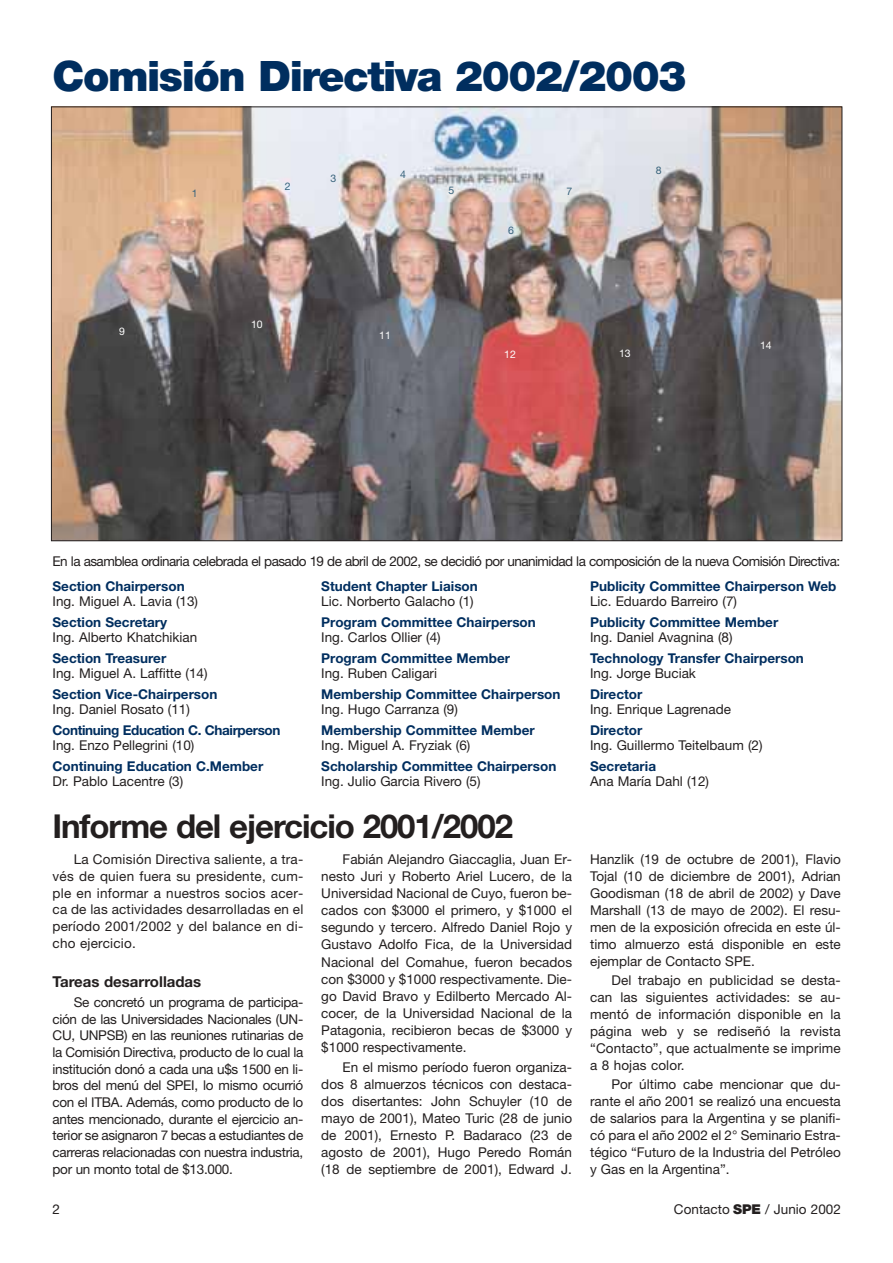
<style>
.page{position:relative;width:893px;height:1263px;background:#fff}
.page>*{position:absolute;margin:0;border:0;box-sizing:border-box;transform-origin:0 0}
.t1{font:900 42px "Helvetica Neue";letter-spacing:-.035em;color:#002e5f}
.t2{font:700 33px "Helvetica Neue";letter-spacing:-.035em;color:#231f1f}
.t3{font:700 15px "Helvetica Neue";color:#231f1f}
.t4{font:13.5px/17px "Helvetica Neue";color:#231f1f;text-align:justify}
.t5{font:700 13.5px "Helvetica Neue";color:#002e5f}
.t6{font:13.5px "Helvetica Neue";letter-spacing:-.04em;color:#231f1f}
.t7{font:700 13.5px "Helvetica Neue";letter-spacing:-.03em;color:#002e5f}
.t8{font:10.5px "Helvetica Neue";color:#fff}
.t9{font:10.5px "Helvetica Neue";color:#37627a}
.s1{font-weight:900}
</style>
<div class="page">
<img style="left:53px;top:108px;width:787px;height:431px">
<h1 class="t1" style="left:53px;top:61px;width:635px">Comisión Directiva 2002/2003</h1>
<p class="t8" style="left:119px;top:328px;width:7px">9</p>
<p class="t9" style="left:192px;top:190px;width:7px">1</p>
<p class="t9" style="left:285px;top:183px;width:7px">2</p>
<p class="t9" style="left:330px;top:174px;width:7px">3</p>
<p class="t9" style="left:400px;top:170px;width:7px">4</p>
<p class="t9" style="left:448px;top:186px;width:7px">5</p>
<p class="t8" style="left:251px;top:320px;width:13px">10</p>
<p class="t8" style="left:379px;top:331px;width:13px">11</p>
<p class="t9" style="left:508px;top:227px;width:7px">6</p>
<p class="t9" style="left:566px;top:188px;width:7px">7</p>
<p class="t9" style="left:656px;top:167px;width:7px">8</p>
<p class="t8" style="left:504px;top:351px;width:13px">12</p>
<p class="t8" style="left:619px;top:349px;width:13px">13</p>
<p class="t8" style="left:760px;top:342px;width:13px">14</p>
<p class="t6" style="left:53px;top:557px;width:789px">En la asamblea ordinaria celebrada el pasado 19 de abril de 2002, se decidió por unanimidad la composición de la nueva Comisión Directiva:</p>
<p class="t5" style="left:53px;top:581px;width:134px">Section Chairperson</p>
<p class="t4" style="left:53px;top:594px;width:147px">Ing. Miguel A. Lavia (13)</p>
<p class="t5" style="left:53px;top:617px;width:116px">Section Secretary</p>
<p class="t4" style="left:53px;top:630px;width:146px">Ing. Alberto Khatchikian</p>
<p class="t5" style="left:53px;top:653px;width:115px">Section Treasurer</p>
<p class="t4" style="left:53px;top:666px;width:157px">Ing. Miguel A. Laffitte (14)</p>
<p class="t5" style="left:53px;top:689px;width:166px">Section Vice-Chairperson</p>
<p class="t4" style="left:53px;top:702px;width:139px">Ing. Daniel Rosato (11)</p>
<p class="t7" style="left:53px;top:725px;width:229px">Continuing Education C. Chairperson</p>
<p class="t4" style="left:53px;top:738px;width:143px">Ing. Enzo Pellegrini (10)</p>
<p class="t5" style="left:53px;top:761px;width:212px">Continuing Education C.Member</p>
<p class="t4" style="left:53px;top:774px;width:132px">Dr. Pablo Lacentre (3)</p>
<p class="t5" style="left:321px;top:581px;width:158px">Student Chapter Liaison</p>
<p class="t4" style="left:321px;top:594px;width:154px">Lic. Norberto Galacho (1)</p>
<p class="t5" style="left:321px;top:617px;width:216px">Program Committee Chairperson</p>
<p class="t4" style="left:321px;top:630px;width:121px">Ing. Carlos Ollier (4)</p>
<p class="t5" style="left:321px;top:653px;width:190px">Program Committee Member</p>
<p class="t4" style="left:321px;top:666px;width:117px">Ing. Ruben Caligari</p>
<p class="t5" style="left:321px;top:689px;width:241px">Membership Committee Chairperson</p>
<p class="t4" style="left:321px;top:702px;width:138px">Ing. Hugo Carranza (9)</p>
<p class="t5" style="left:321px;top:725px;width:215px">Membership Committee Member</p>
<p class="t4" style="left:321px;top:738px;width:150px">Ing. Miguel A. Fryziak (6)</p>
<p class="t5" style="left:321px;top:761px;width:236px">Scholarship Committee Chairperson</p>
<p class="t4" style="left:321px;top:774px;width:161px">Ing. Julio Garcia Rivero (5)</p>
<h2 class="t2" style="left:53px;top:815px;width:462px">Informe del ejercicio 2001/2002</h2>
<p class="t4" style="left:53px;top:853px;width:252px;text-indent:21px">La Comisión Directiva saliente, a tra&shy;vés de quien fuera su presidente, cum&shy;ple en informar a nuestros socios acer&shy;ca de las actividades desarrolladas en el período 2001/2002 y del balance en di&shy;cho ejercicio.</p>
<p class="t3" style="left:53px;top:976px;width:150px">Tareas desarrolladas</p>
<p class="t4" style="left:53px;top:995px;width:252px;text-indent:21px">Se concretó un programa de participa&shy;ción de las Universidades Nacionales (UN-CU, UNPSB) en las reuniones rutinarias de la Comisión Directiva, producto de lo cual la institución donó a cada una u$s 1500 en li&shy;bros del menú del SPEI, lo mismo ocurrió con el ITBA. Además, como producto de lo antes mencionado, durante el ejercicio an&shy;terior se asignaron 7 becas a estudiantes de carreras relacionadas con nuestra industria, por un monto total de $13.000.</p>
<p class="t4" style="left:321px;top:852px;width:252px;text-indent:21px">Fabián Alejandro Giaccaglia, Juan Er&shy;nesto Juri y Roberto Ariel Lucero, de la Universidad Nacional de Cuyo, fueron be&shy;cados con $3000 el primero, y $1000 el segundo y tercero. Alfredo Daniel Rojo y Gustavo Adolfo Fica, de la Universidad Nacional del Comahue, fueron becados con $3000 y $1000 respectivamente. Die&shy;go David Bravo y Edilberto Mercado Al&shy;cocer, de la Universidad Nacional de la Patagonia, recibieron becas de $3000 y $1000 respectivamente.</p>
<p class="t4" style="left:321px;top:1060px;width:252px;text-indent:21px">En el mismo período fueron organiza&shy;dos 8 almuerzos técnicos con destaca&shy;dos disertantes: John Schuyler (10 de mayo de 2001), Mateo Turic (28 de junio de 2001), Ernesto P. Badaraco (23 de agosto de 2001), Hugo Peredo Román (18 de septiembre de 2001), Edward J.</p>
<p class="t5" style="left:590px;top:581px;width:248px">Publicity Committee Chairperson Web</p>
<p class="t4" style="left:590px;top:594px;width:148px">Lic. Eduardo Barreiro (7)</p>
<p class="t5" style="left:590px;top:617px;width:190px">Publicity Committee Member</p>
<p class="t4" style="left:590px;top:630px;width:144px">Ing. Daniel Avagnina (8)</p>
<p class="t5" style="left:590px;top:653px;width:215px">Technology Transfer Chairperson</p>
<p class="t4" style="left:590px;top:666px;width:107px">Ing. Jorge Buciak</p>
<p class="t5" style="left:590px;top:689px;width:54px">Director</p>
<p class="t4" style="left:590px;top:702px;width:142px">Ing. Enrique Lagrenade</p>
<p class="t5" style="left:590px;top:725px;width:54px">Director</p>
<p class="t4" style="left:590px;top:738px;width:174px">Ing. Guillermo Teitelbaum (2)</p>
<p class="t5" style="left:590px;top:761px;width:67px">Secretaria</p>
<p class="t4" style="left:590px;top:774px;width:120px">Ana María Dahl (12)</p>
<p class="t4" style="left:590px;top:853px;width:252px">Hanzlik (19 de octubre de 2001), Flavio Tojal (10 de diciembre de 2001), Adrian Goodisman (18 de abril de 2002) y Dave Marshall (13 de mayo de 2002). El resu&shy;men de la exposición ofrecida en este úl&shy;timo almuerzo está disponible en este ejemplar de Contacto SPE.</p>
<p class="t4" style="left:590px;top:973px;width:252px;text-indent:21px">Del trabajo en publicidad se desta&shy;can las siguientes actividades: se au&shy;mentó de información disponible en la página web y se rediseñó la revista “Contacto”, que actualmente se imprime a 8 hojas color.</p>
<p class="t4" style="left:590px;top:1078px;width:252px;text-indent:21px">Por último cabe mencionar que du&shy;rante el año 2001 se realizó una encuesta de salarios para la Argentina y se planifi&shy;có para el año 2002 el 2° Seminario Estra&shy;tégico “Futuro de la Industria del Petróleo y Gas en la Argentina”.</p>
<p class="t4" style="left:53px;top:1202px;width:9px">2</p>
<p class="t4" style="left:674px;top:1202px;width:168px">Contacto <span class="s1">SPE</span> / Junio 2002</p>
</div>
